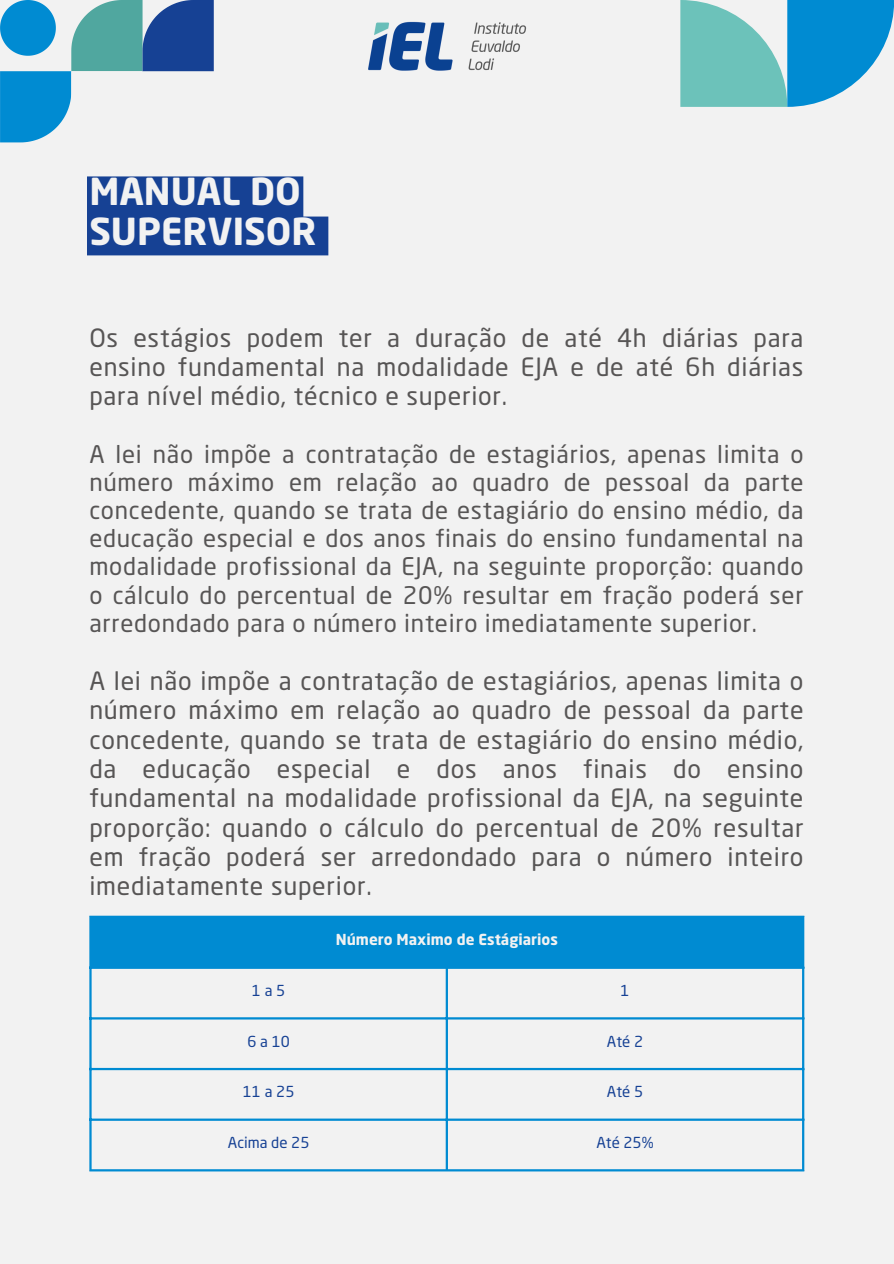
<style>
.page{position:relative;width:894px;height:1264px;background:#fff}
.page>*{position:absolute;margin:0;border:0;box-sizing:border-box;transform-origin:0 0}
.t1{font:700 36.75px/40px "Neo Sans Pro";color:#f2f2f2}
.t2{font:24.9px/29.2px "Neo Sans Pro";letter-spacing:.03em;color:#575555;text-align:justify}
.t3{font:24px/28.2px "Neo Sans Pro";letter-spacing:.03em;color:#575555;text-align:justify}
.t4{font:15px "Neo Sans Pro";color:#164194}
.t5{font:700 15px "Neo Sans Pro";color:#f2f2f2}
</style>
<div class="page">
<div style="left:0;top:0;width:893px;height:1263px;background:#f2f2f2"></div>
<svg style="left:0;top:0;width:214px;height:142px"></svg>
<img style="left:368px;top:21px;width:159px;height:50px">
<div style="left:90px;top:916px;width:713px;height:52px;background:#008bd2"></div>
<hr style="left:89px;top:918px;width:3px;height:251px;background:#008bd2">
<hr style="left:445px;top:968px;width:3px;height:201px;background:#008bd2">
<hr style="left:801px;top:918px;width:3px;height:251px;background:#008bd2">
<hr style="left:89px;top:915px;width:715px;height:3px;background:#008bd2">
<hr style="left:89px;top:1017px;width:715px;height:2px;background:#008bd2">
<hr style="left:89px;top:1067px;width:715px;height:3px;background:#008bd2">
<hr style="left:89px;top:1118px;width:715px;height:2px;background:#008bd2">
<hr style="left:89px;top:1169px;width:715px;height:2px;background:#008bd2">
<div style="left:87px;top:176px;width:241px;height:79px;background:#164194"></div>
<svg style="left:680px;top:0;width:213px;height:107px"></svg>
<p class="t1" style="left:89px;top:175px;width:228px">MANUAL DO<br>SUPERVISOR</p>
<p class="t2" style="left:89px;top:326px;width:715px">Os estágios podem ter a duração de até 4h diárias para ensino fundamental na modalidade EJA e de até 6h diárias para nível médio, técnico e superior.</p>
<p class="t3" style="left:89px;top:442px;width:715px">A lei não impõe a contratação de estagiários, apenas limita o número máximo em relação ao quadro de pessoal da parte concedente, quando se trata de estagiário do ensino médio, da educação especial e dos anos finais do ensino fundamental na modalidade profissional da EJA, na seguinte proporção: quando o cálculo do percentual de 20% resultar em fração poderá ser arredondado para o número inteiro imediatamente superior.</p>
<h1 class="t2" style="left:89px;top:669px;width:715px">A lei não impõe a contratação de estagiários, apenas limita o número máximo em relação ao quadro de pessoal da parte concedente, quando se trata de estagiário do ensino médio, da educação especial e dos anos finais do ensino fundamental na modalidade profissional da EJA, na seguinte proporção: quando o cálculo do percentual de 20% resultar em fração poderá ser arredondado para o número inteiro imediatamente superior.</h1>
<p class="t5" style="left:335px;top:933px;width:223px">Número Maximo de Estágiarios</p>
<p class="t4" style="left:252px;top:984px;width:35px">1a5</p>
<p class="t4" style="left:620px;top:984px;width:11px">1</p>
<p class="t4" style="left:247px;top:1035px;width:44px">6a10</p>
<p class="t4" style="left:606px;top:1035px;width:38px">Até 2</p>
<p class="t4" style="left:243px;top:1085px;width:53px">11 a 25</p>
<p class="t4" style="left:606px;top:1085px;width:38px">Até 5</p>
<p class="t4" style="left:228px;top:1136px;width:83px">Acima de 25</p>
<p class="t4" style="left:596px;top:1136px;width:59px">Até 25%</p>
</div>
